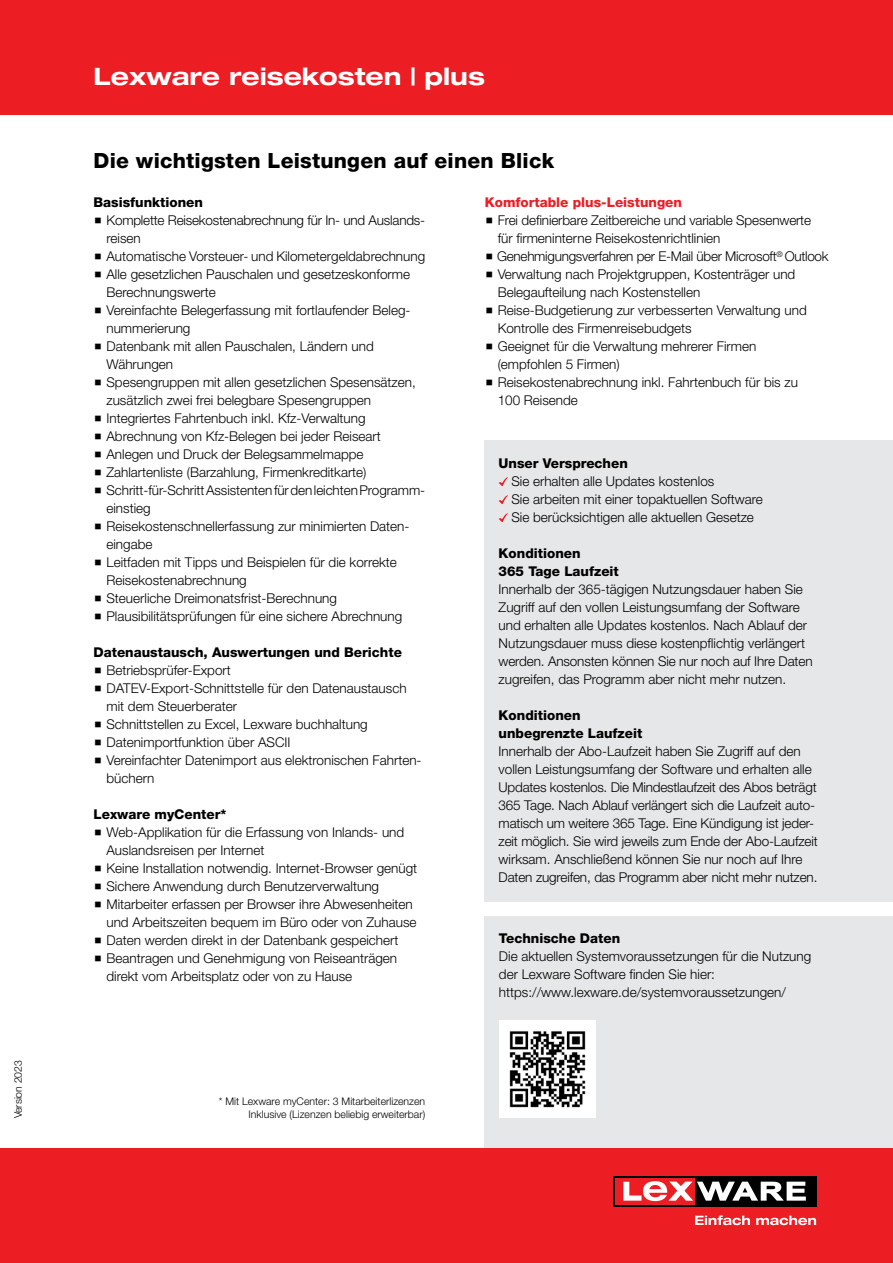
<style>
.page{position:relative;width:893px;height:1263px;background:#fff}
.page>*{position:absolute;margin:0;border:0;box-sizing:border-box;transform-origin:0 0}
.t1{font:700 expanded 24px "Helvetica Neue LT Std";color:#fff}
.t2{font:800 21px "Helvetica Neue LT Std";letter-spacing:.01em;color:#000}
.t3{font:300 13.5px/18px "Helvetica Neue LT Std";color:#000}
.t4{font:800 13.5px/18px "Helvetica Neue LT Std";color:#000}
.t5{font:800 13.5px "Helvetica Neue LT Std";color:#ed1d24}
.t6{font:300 10.5px/12.6px "Helvetica Neue LT Std";color:#000;text-align:right}
</style>
<div class="page">
<div style="left:485px;top:916px;width:408px;height:246px;background:#e6e7e8"></div>
<img style="left:499px;top:1021px;width:97px;height:96px">
<div style="left:0;top:0;width:893px;height:115px;background:#ed1d24"></div>
<div style="left:0;top:1148px;width:893px;height:115px;background:#ed1d24"></div>
<div style="left:613px;top:1176px;width:203px;height:30px;background:#000"></div>
<div style="left:615px;top:1178px;width:80px;height:26px;background:#ed1d24"></div>
<svg style="left:623px;top:1181px;width:183px;height:20px"></svg>
<svg style="left:695px;top:1215px;width:55px;height:10px"></svg>
<svg style="left:756px;top:1215px;width:60px;height:10px"></svg>
<div style="left:485px;top:440px;width:408px;height:461px;background:#e6e7e8"></div>
<svg style="left:499px;top:477px;width:9px;height:9px"></svg>
<svg style="left:499px;top:495px;width:9px;height:9px"></svg>
<svg style="left:499px;top:513px;width:9px;height:9px"></svg>
<p class="t6" style="left:11px;top:1118px;width:59px;rotate:-90deg">Version 2023</p>
<h1 class="t1" style="left:94px;top:62px;width:393px">Lexware reisekosten | plus</h1>
<h2 class="t2" style="left:94px;top:148px;width:462px">Die wichtigsten Leistungen auf einen Blick</h2>
<p class="t4" style="left:94px;top:194px;width:111px">Basisfunktionen</p>
<p class="t3" style="left:106px;top:211px;width:320px">Komplette Reisekostenabrechnung für In- und Auslands&shy;reisen<br>Automatische Vorsteuer- und Kilometergeldabrechnung Alle gesetzlichen Pauschalen und gesetzeskonforme Berechnungswerte<br>Vereinfachte Belegerfassung mit fortlaufender Beleg&shy;nummerierung<br>Datenbank mit allen Pauschalen, Ländern und Währungen<br>Spesengruppen mit allen gesetzlichen Spesensätzen, zusätzlich zwei frei belegbare Spesengruppen Integriertes Fahrtenbuch inkl. Kfz-Verwaltung Abrechnung von Kfz-Belegen bei jeder Reiseart Anlegen und Druck der Belegsammelmappe Zahlartenliste (Barzahlung, Firmenkreditkarte)<br>Schritt-für-Schritt Assistenten für den leichten Programm&shy;einstieg<br>Reisekostenschnellerfassung zur minimierten Daten&shy;eingabe<br>Leitfaden mit Tipps und Beispielen für die korrekte Reisekostenabrechnung<br>Steuerliche Dreimonatsfrist-Berechnung Plausibilitätsprüfungen für eine sichere Abrechnung</p>
<p class="t4" style="left:94px;top:643px;width:310px">Datenaustausch, Auswertungen und Berichte</p>
<p class="t3" style="left:106px;top:661px;width:317px">Betriebsprüfer-Export<br>DATEV-Export-Schnittstelle für den Datenaustausch mit dem Steuerberater<br>Schnittstellen zu Excel, Lexware buchhaltung Datenimportfunktion über ASCII<br>Vereinfachter Datenimport aus elektronischen Fahrten&shy;büchern</p>
<p class="t4" style="left:94px;top:805px;width:135px">Lexware myCenter*</p>
<p class="t3" style="left:106px;top:823px;width:312px">Web-Applikation für die Erfassung von Inlands- und Auslandsreisen per Internet<br>Keine Installation notwendig. Internet-Browser genügt Sichere Anwendung durch Benutzerverwaltung Mitarbeiter erfassen per Browser ihre Abwesenheiten und Arbeitszeiten bequem im Büro oder von Zuhause Daten werden direkt in der Datenbank gespeichert Beantragen und Genehmigung von Reiseanträgen direkt vom Arbeitsplatz oder von zu Hause</p>
<p class="t5" style="left:485px;top:194px;width:199px">Komfortable plus-Leistungen</p>
<p class="t3" style="left:497px;top:211px;width:333px">Frei definierbare Zeitbereiche und variable Spesenwerte für firmeninterne Reisekostenrichtlinien Genehmigungsverfahren per E-Mail über Microsoft<sup>®</sup> Outlook Verwaltung nach Projektgruppen, Kostenträger und Belegaufteilung nach Kostenstellen<br>Reise-Budgetierung zur verbesserten Verwaltung und Kontrolle des Firmenreisebudgets<br>Geeignet für die Verwaltung mehrerer Firmen<br>(empfohlen 5 Firmen)<br>Reisekostenabrechnung inkl. Fahrtenbuch für bis zu<br>100 Reisende</p>
<p class="t4" style="left:499px;top:454px;width:131px">Unser Versprechen</p>
<p class="t3" style="left:511px;top:472px;width:253px">Sie erhalten alle Updates kostenlos<br>Sie arbeiten mit einer topaktuellen Software<br>Sie berücksichtigen alle aktuellen Gesetze</p>
<p class="t4" style="left:499px;top:544px;width:122px">Konditionen<br>365 Tage Laufzeit</p>
<p class="t3" style="left:499px;top:580px;width:315px">Innerhalb der 365-tägigen Nutzungsdauer haben Sie Zugriff auf den vollen Leistungsumfang der Software und erhalten alle Updates kostenlos. Nach Ablauf der Nutzungsdauer muss diese kostenpflichtig verlängert werden. Ansonsten können Sie nur noch auf Ihre Daten zugreifen, das Programm aber nicht mehr nutzen.</p>
<p class="t4" style="left:499px;top:706px;width:145px">Konditionen unbegrenzte Laufzeit</p>
<p class="t3" style="left:499px;top:742px;width:321px">Innerhalb der Abo-Laufzeit haben Sie Zugriff auf den vollen Leistungsumfang der Software und erhalten alle Updates kostenlos. Die Mindestlaufzeit des Abos beträgt 365 Tage. Nach Ablauf verlängert sich die Laufzeit auto&shy;matisch um weitere 365 Tage. Eine Kündigung ist jeder&shy;zeit möglich. Sie wird jeweils zum Ende der Abo-Laufzeit wirksam. Anschließend können Sie nur noch auf Ihre Daten zugreifen, das Programm aber nicht mehr nutzen.</p>
<p class="t4" style="left:499px;top:929px;width:123px">Technische Daten</p>
<p class="t3" style="left:499px;top:947px;width:314px">Die aktuellen Systemvoraussetzungen für die Nutzung der Lexware Software finden Sie hier: https://www.lexware.de/systemvoraussetzungen/</p>
<p class="t6" style="left:219px;top:1095px;width:208px">* Mit Lexware myCenter: 3 Mitarbeiterlizenzen<br>Inklusive (Lizenzen beliebig erweiterbar)</p>
</div>
